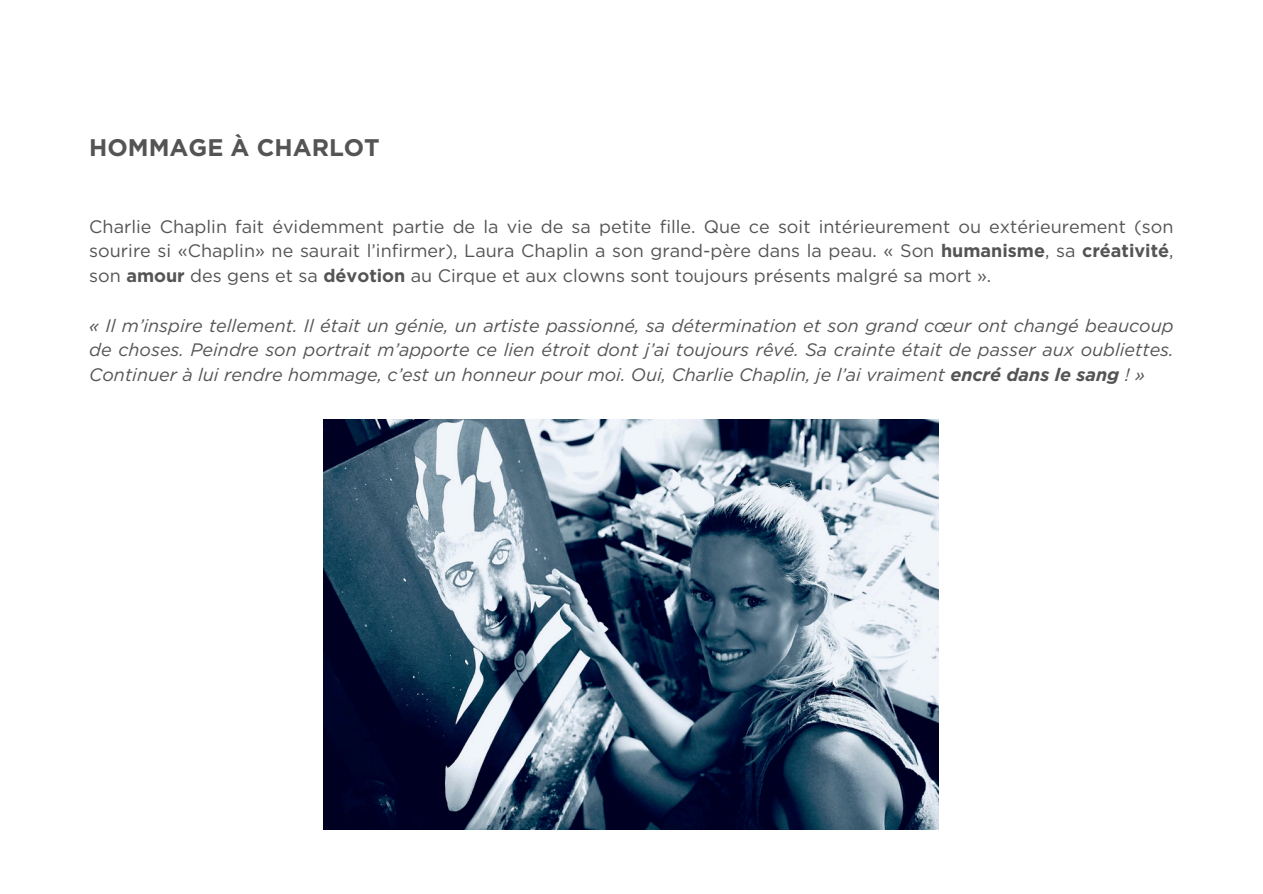
<style>
.page{position:relative;width:1263px;height:894px;background:#fff}
.page>*{position:absolute;margin:0;border:0;box-sizing:border-box;transform-origin:0 0}
.t1{font:700 24px "Gotham";color:#545454}
.t2{font:italic 18px/24.8px "Gotham";color:#545454;text-align:justify}
.t3{font:18px/24.8px "Gotham";color:#545454;text-align:justify}
.s1{font-weight:700}
</style>
<div class="page">
<img style="left:323px;top:419px;width:616px;height:409px">
<p class="t1" style="left:89px;top:133px;width:292px">HOMMAGE À CHARLOT</p>
<p class="t3" style="left:89px;top:214px;width:1086px">Charlie Chaplin fait évidemment partie de la vie de sa petite fille. Que ce soit intérieurement ou extérieurement (son sourire si «Chaplin» ne saurait l’infirmer), Laura Chaplin a son grand-père dans la peau. « Son <span class="s1">humanisme</span>, sa <span class="s1">créativité</span>, son <span class="s1">amour</span> des gens et sa <span class="s1">dévotion</span> au Cirque et aux clowns sont toujours présents malgré sa mort ».</p>
<p class="t2" style="left:89px;top:313px;width:1086px">« Il m’inspire tellement. Il était un génie, un artiste passionné, sa détermination et son grand cœur ont changé beaucoup de choses. Peindre son portrait m’apporte ce lien étroit dont j’ai toujours rêvé. Sa crainte était de passer aux oubliettes.<br>Continuer à lui rendre hommage, c’est un honneur pour moi. Oui, Charlie Chaplin, je l’ai vraiment <span class="s1">encré dans le sang</span> ! »</p>
</div>
